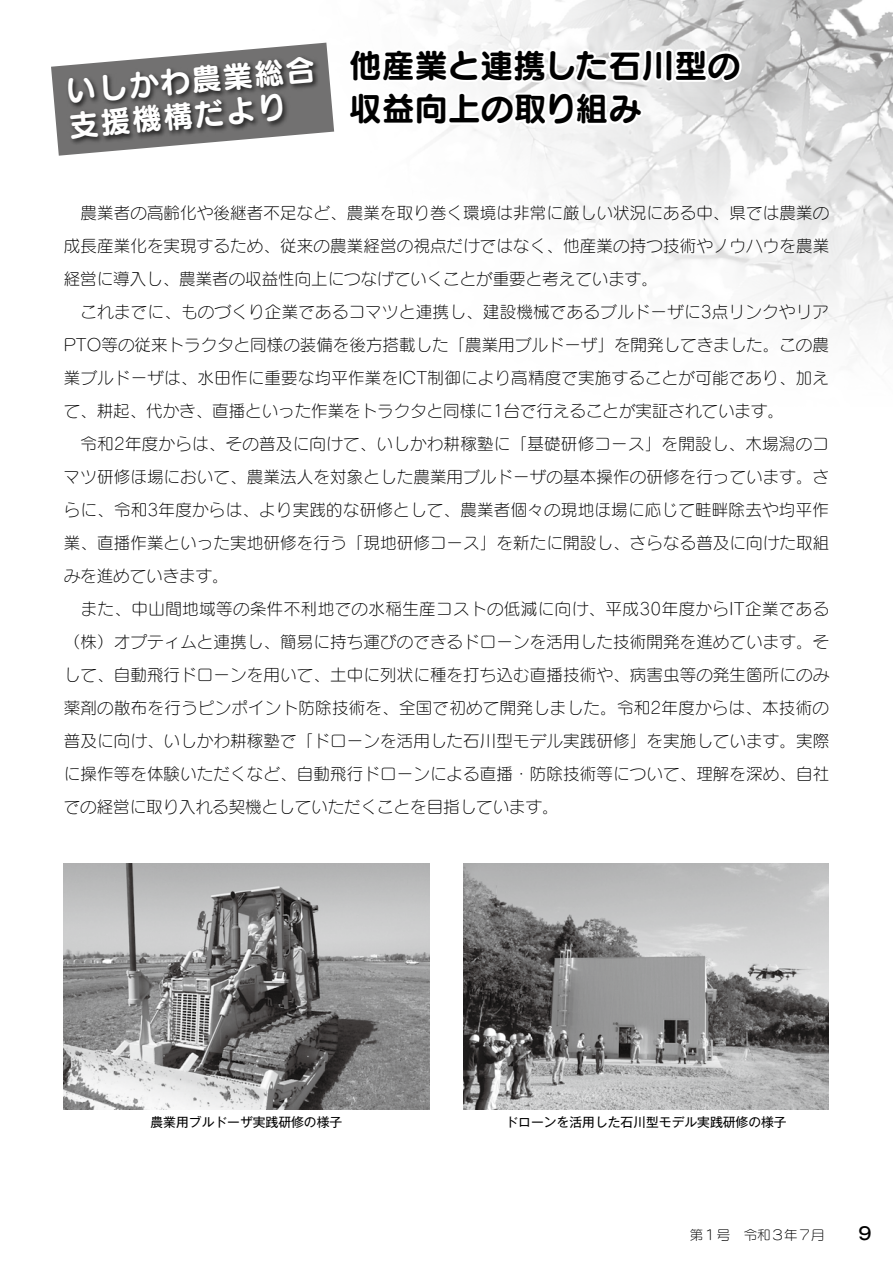
<style>
.page{position:relative;width:893px;height:1263px;background:#fff}
.page>*{position:absolute;margin:0;border:0;box-sizing:border-box;transform-origin:0 0}
.t1{font:33px/43.5px "Seurat Pro N B";color:#000}
.t2{font:30px/34.5px "Seurat Pro N B";color:#fff}
.t3{font:500 17.25px "Gothic MB101 Pr 6";color:#000}
.t4{font:16.5px/33px "Seurat Pro N L";letter-spacing:.01em;color:#000}
.t5{font:13.5px "Seurat Pro N L";color:#000}
.t6{font:12.75px "Gothic MB101 Pr 6";color:#000}
</style>
<div class="page">
<img style="left:323px;top:0;width:570px;height:358px">
<svg style="left:51px;top:43px;width:283px;height:113px"></svg>
<img style="left:60px;top:50px;width:270px;height:102px">
<svg style="left:344px;top:0;width:400px;height:249px"></svg>
<img style="left:64px;top:863px;width:365px;height:247px">
<img style="left:463px;top:863px;width:366px;height:247px">
<h2 class="t2" style="left:64px;top:72px;width:252px;rotate:-5deg">いしかわ農業総合支援機構だより</h2>
<h1 class="t1" style="left:349px;top:42px;width:393px">他産業と連携した石川型の収益向上の取り組み</h1>
<p class="t4" style="left:64px;top:195px;width:767px">　農業者の高齢化や後継者不足など、農業を取り巻く環境は非常に厳しい状況にある中、県では農業の成長産業化を実現するため、従来の農業経営の視点だけではなく、他産業の持つ技術やノウハウを農業経営に導入し、農業者の収益性向上につなげていくことが重要と考えています。<br>　これまでに、ものづくり企業であるコマツと連携し、建設機械であるブルドーザに3点リンクやリアPTO等の従来トラクタと同様の装備を後方搭載した「農業用ブルドーザ」を開発してきました。この農業ブルドーザは、水田作に重要な均平作業をICT制御により高精度で実施することが可能であり、加えて、耕起、代かき、直播といった作業をトラクタと同様に1台で行えることが実証されています。<br>　令和2年度からは、その普及に向けて、いしかわ耕稼塾に「基礎研修コース」を開設し、木場潟のコマツ研修ほ場において、農業法人を対象とした農業用ブルドーザの基本操作の研修を行っています。さらに、令和3年度からは、より実践的な研修として、農業者個々の現地ほ場に応じて畦畔除去や均平作業、直播作業といった実地研修を行う「現地研修コース」を新たに開設し、さらなる普及に向けた取組みを進めていきます。<br>　また、中山間地域等の条件不利地での水稲生産コストの低減に向け、平成30年度からIT企業である（株）オプティムと連携し、簡易に持ち運びのできるドローンを活用した技術開発を進めています。そして、自動飛行ドローンを用いて、土中に列状に種を打ち込む直播技術や、病害虫等の発生箇所にのみ薬剤の散布を行うピンポイント防除技術を、全国で初めて開発しました。令和2年度からは、本技術の普及に向け、いしかわ耕稼塾で「ドローンを活用した石川型モデル実践研修」を実施しています。実際に操作等を体験いただくなど、自動飛行ドローンによる直播・防除技術等について、理解を深め、自社での経営に取り入れる契機としていただくことを目指しています。</p>
<p class="t6" style="left:151px;top:1112px;width:193px">農業用ブルドーザ実践研修の様子</p>
<p class="t6" style="left:505px;top:1112px;width:283px">ドローンを活用した石川型モデル実践研修の様子</p>
<p class="t5" style="left:690px;top:1226px;width:137px">第１号　令和３年７月</p>
<p class="t3" style="left:859px;top:1219px;width:15px">9</p>
</div>
